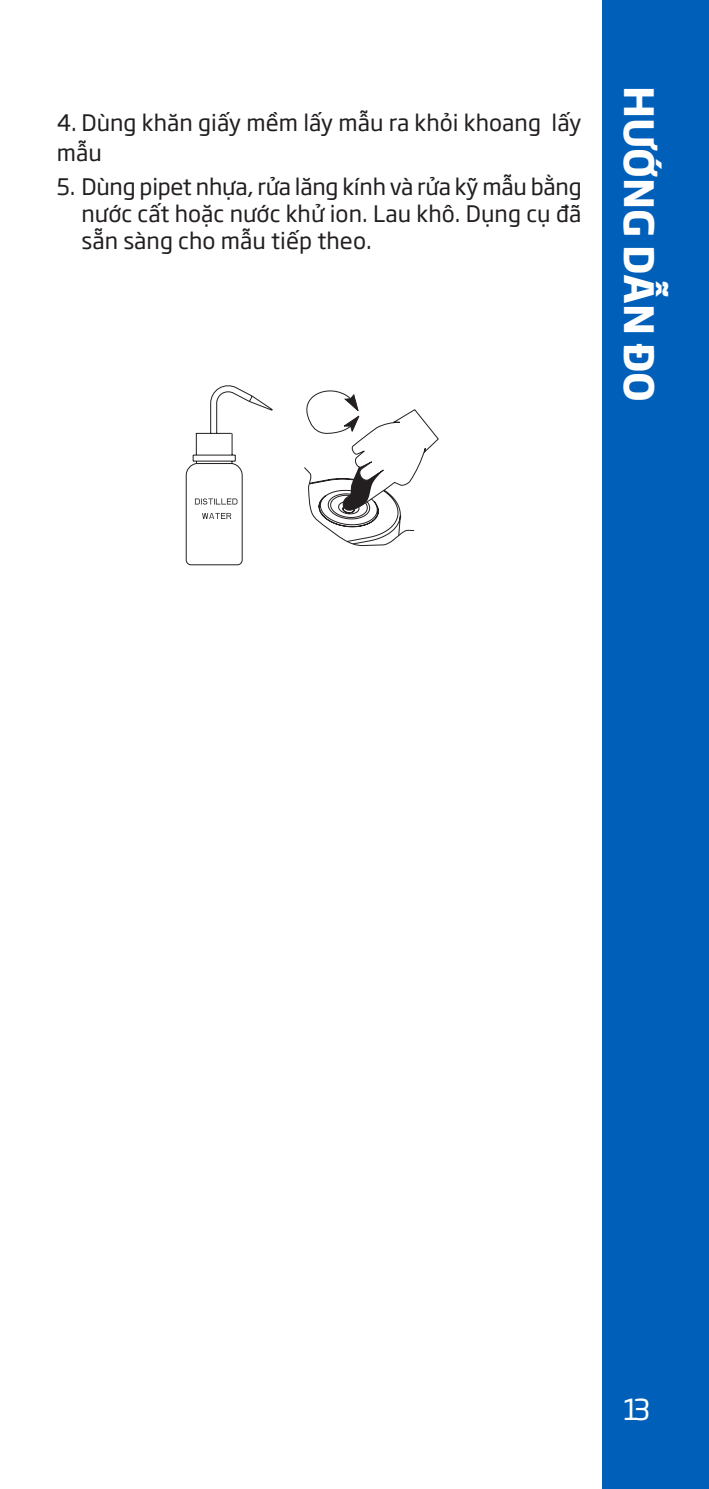
<style>
.page{position:relative;width:709px;height:1489px;background:#fff}
.page>*{position:absolute;margin:0;border:0;box-sizing:border-box;transform-origin:0 0}
.t1{font:700 40px "SVN Soho Gothic";color:#fff}
.t2{font:28.5px "SVN Soho Gothic";color:#fff}
._01corpo_testo{font:22.5px/27px "SVN Soho Gothic";color:#231f20}
</style>
<div class="page">
<div style="left:602px;top:0;width:107px;height:1488px;background:#005fb9"></div>
<svg style="left:186px;top:385px;width:86px;height:180px"></svg>
<svg style="left:304px;top:390px;width:135px;height:156px"></svg>
<p class="_01corpo_testo" style="left:57px;top:106px;width:526px;line-height:30px">4. Dùng khăn giấy mềm lấy mẫu ra khỏi khoang lấy mẫu</p>
<p class="_01corpo_testo" style="left:81px;top:172px;width:501px;text-align:justify;text-indent:-25px">5. Dùng pipet nhựa, rửa lăng kính và rửa kỹ mẫu bằng nước cất hoặc nước khử ion. Lau khô. Dụng cụ đã sẵn sàng cho mẫu tiếp theo.</p>
<p class="t1" style="left:670px;top:86px;width:318px;rotate:90deg">HƯỚNG DẪN ĐO</p>
<p class="t2" style="left:623px;top:1387px;width:28px">13</p>
</div>
